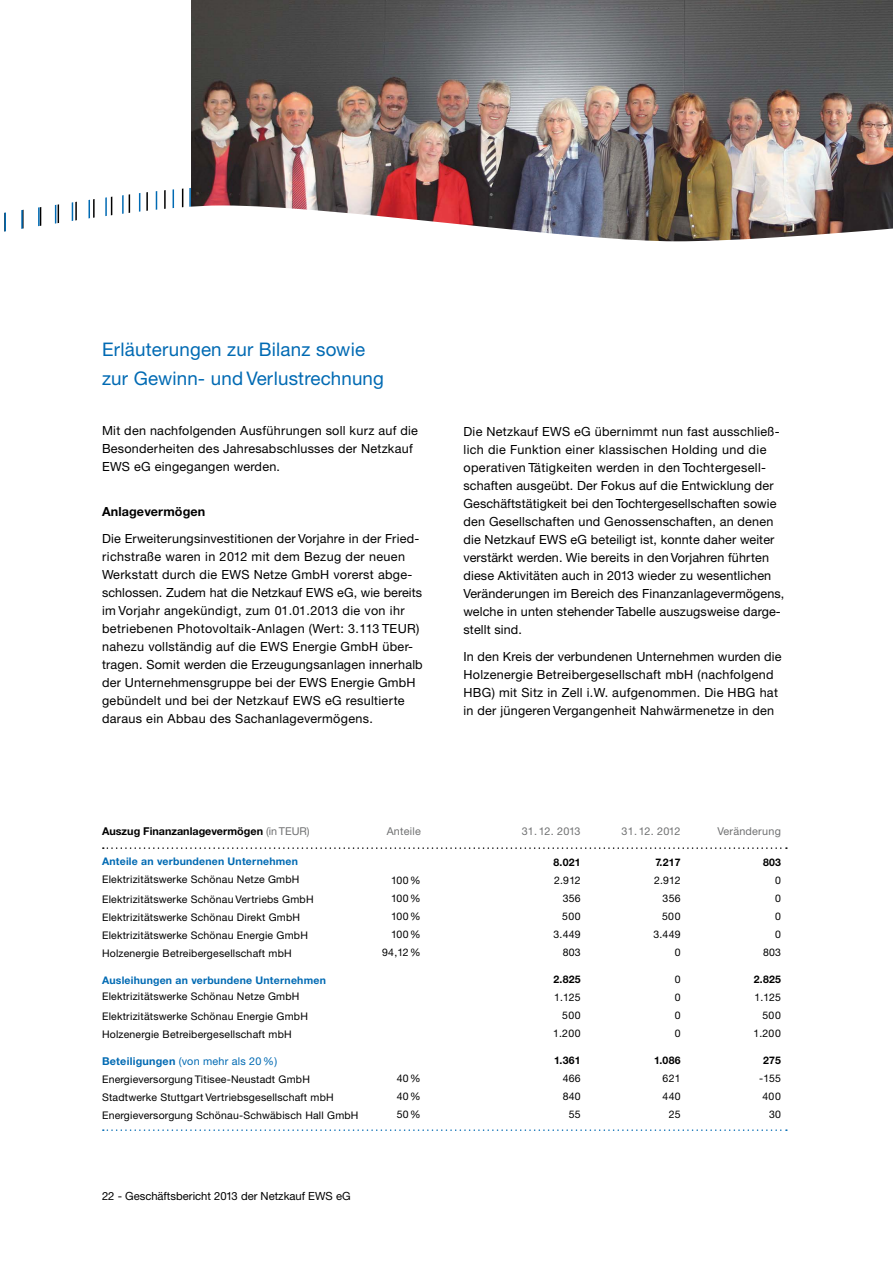
<style>
.page{position:relative;width:893px;height:1263px;background:#fff}
.page>*{position:absolute;margin:0;border:0;box-sizing:border-box;transform-origin:0 0}
.t1{font:18.75px/28.5px "Helvetica Neue CE";letter-spacing:.01em;color:#006ab3}
.t2{font:12.6px/18px "Helvetica Neue CE";letter-spacing:.015em;color:#000}
.t3{font:700 12.6px "Helvetica Neue CE";letter-spacing:.01em;color:#000}
.t4{font:11.25px "Helvetica Neue CE";color:#000}
.t5{font:10.8px "Helvetica Neue CE";letter-spacing:.02em;color:#707172}
.t6{font:700 10.8px "Helvetica Neue CE";color:#000}
.t7{font:10.8px "Helvetica Neue CE";letter-spacing:.02em;color:#006ab3}
.t8{font:10.5px/18px "Helvetica Neue CE";letter-spacing:.02em;color:#000;text-align:right}
.t9{font:700 10.5px "Helvetica Neue CE";letter-spacing:.02em;color:#006ab3}
.t10{font:700 10.5px "Helvetica Neue CE";letter-spacing:.02em;color:#000}
.t11{font:10.5px/18px "Helvetica Neue CE";letter-spacing:-.01em;color:#000;text-align:right}
.s1{font-weight:400;color:#707172}
.s2{font-weight:700}
</style>
<div class="page">
<img style="left:191px;top:0;width:702px;height:160px">
<img style="left:4px;top:160px;width:889px;height:82px">
<svg style="left:103px;top:847px;width:684px;height:2px"></svg>
<svg style="left:103px;top:1129px;width:684px;height:2px"></svg>
<h1 class="t1" style="left:102px;top:335px;width:283px">Erläuterungen zur Bilanz sowie zur Gewinn- und Verlustrechnung</h1>
<p class="t2" style="left:102px;top:422px;width:317px">Mit den nachfolgenden Ausführungen soll kurz auf die<br>Besonderheiten des Jahresabschlusses der Netzkauf<br>EWS eG eingegangen werden.</p>
<p class="t3" style="left:102px;top:504px;width:105px">Anlagevermögen</p>
<p class="t2" style="left:102px;top:530px;width:322px">Die Erweiterungsinvestitionen der Vorjahre in der Fried&shy;richstraße waren in 2012 mit dem Bezug der neuen Werkstatt durch die EWS Netze GmbH vorerst abge&shy;schlossen. Zudem hat die Netzkauf EWS eG, wie bereits im Vorjahr angekündigt, zum 01.01.2013 die von ihr betriebenen Photovoltaik-Anlagen (Wert: 3.113 TEUR) nahezu vollständig auf die EWS Energie GmbH über&shy;tragen. Somit werden die Erzeugungsanlagen innerhalb der Unternehmensgruppe bei der EWS Energie GmbH gebündelt und bei der Netzkauf EWS eG resultierte daraus ein Abbau des Sachanlagevermögens.</p>
<p class="t6" style="left:102px;top:825px;width:209px">Auszug Finanzanlagevermögen <span class="s1">(in TEUR)</span></p>
<p class="t9" style="left:102px;top:855px;width:197px">Anteile an verbundenen Unternehmen</p>
<p class="t8" style="left:102px;top:870px;width:213px;line-height:19.5px;text-align:left">Elektrizitätswerke Schönau Netze GmbH<br>Elektrizitätswerke Schönau Vertriebs GmbH</p>
<p class="t8" style="left:102px;top:908px;width:207px;text-align:left">Elektrizitätswerke Schönau Direkt GmbH<br>Elektrizitätswerke Schönau Energie GmbH<br>Holzenergie Betreibergesellschaft mbH</p>
<p class="t9" style="left:102px;top:974px;width:225px">Ausleihungen an verbundene Unternehmen</p>
<p class="t8" style="left:102px;top:987px;width:207px;line-height:19.5px;text-align:left">Elektrizitätswerke Schönau Netze GmbH<br>Elektrizitätswerke Schönau Energie GmbH</p>
<p class="t8" style="left:102px;top:1025px;width:191px">Holzenergie Betreibergesellschaft mbH</p>
<p class="t7" style="left:102px;top:1054px;width:177px"><span class="s2">Beteiligungen</span> (von mehr als 20%)</p>
<p class="t8" style="left:102px;top:1070px;width:258px;text-align:left">Energieversorgung Titisee-Neustadt GmbH<br>Stadtwerke Stuttgart Vertriebsgesellschaft mbH<br>Energieversorgung Schönau-Schwäbisch Hall GmbH</p>
<p class="t5" style="left:387px;top:824px;width:36px">Anteile</p>
<p class="t11" style="left:382px;top:872px;width:40px">100%<br>100%<br>100%<br>100%<br>94,12%</p>
<p class="t8" style="left:397px;top:1070px;width:25px;text-align:justify">40% 40% 50%</p>
<p class="t4" style="left:102px;top:1189px;width:250px">22 - Geschäftsbericht 2013 der Netzkauf EWS eG</p>
<p class="t2" style="left:463px;top:422px;width:322px">Die Netzkauf EWS eG übernimmt nun fast ausschließ&shy;lich die Funktion einer klassischen Holding und die operativen Tätigkeiten werden in den Tochtergesell&shy;schaften ausgeübt. Der Fokus auf die Entwicklung der Geschäftstätigkeit bei den Tochtergesellschaften sowie den Gesellschaften und Genossenschaften, an denen die Netzkauf EWS eG beteiligt ist, konnte daher weiter verstärkt werden. Wie bereits in den Vorjahren führten diese Aktivitäten auch in 2013 wieder zu wesentlichen Veränderungen im Bereich des Finanzanlagevermögens, welche in unten stehender Tabelle auszugsweise darge&shy;stellt sind.</p>
<p class="t2" style="left:463px;top:647px;width:319px">In den Kreis der verbundenen Unternehmen wurden die Holzenergie Betreibergesellschaft mbH (nachfolgend HBG) mit Sitz in Zell i.W. aufgenommen. Die HBG hat in der jüngeren Vergangenheit Nahwärmenetze in den</p>
<p class="t5" style="left:522px;top:824px;width:60px">31. 12. 2013</p>
<p class="t10" style="left:553px;top:856px;width:29px">8.021</p>
<p class="t8" style="left:553px;top:872px;width:29px">2.912<br>356<br>500<br>3.449<br>803</p>
<p class="t10" style="left:553px;top:973px;width:29px">2.825</p>
<p class="t8" style="left:553px;top:989px;width:29px">1.125<br>500<br>1.200</p>
<p class="t10" style="left:554px;top:1054px;width:28px">1.361</p>
<p class="t8" style="left:563px;top:1070px;width:19px;text-align:center">466<br>840<br>55</p>
<p class="t5" style="left:622px;top:824px;width:60px">31. 12. 2012</p>
<p class="t10" style="left:655px;top:856px;width:27px">7.217</p>
<p class="t8" style="left:653px;top:872px;width:29px">2.912<br>356<br>500<br>3.449<br>0</p>
<p class="t8" style="left:675px;top:971px;width:7px;text-align:justify">0<br>0<br>0<br>0</p>
<p class="t10" style="left:654px;top:1054px;width:28px">1.086</p>
<p class="t8" style="left:663px;top:1070px;width:19px;text-align:center">621<br>440<br>25</p>
<p class="t5" style="left:718px;top:824px;width:65px">Veränderung</p>
<p class="t10" style="left:763px;top:856px;width:19px">803</p>
<p class="t8" style="left:763px;top:871px;width:19px">0<br>0<br>0<br>0<br>803</p>
<p class="t10" style="left:754px;top:973px;width:29px">2.825</p>
<p class="t8" style="left:753px;top:988px;width:29px">1.125<br>500<br>1.200</p>
<p class="t10" style="left:763px;top:1054px;width:19px">275</p>
<p class="t8" style="left:759px;top:1069px;width:23px">-155<br>400<br>30</p>
</div>
